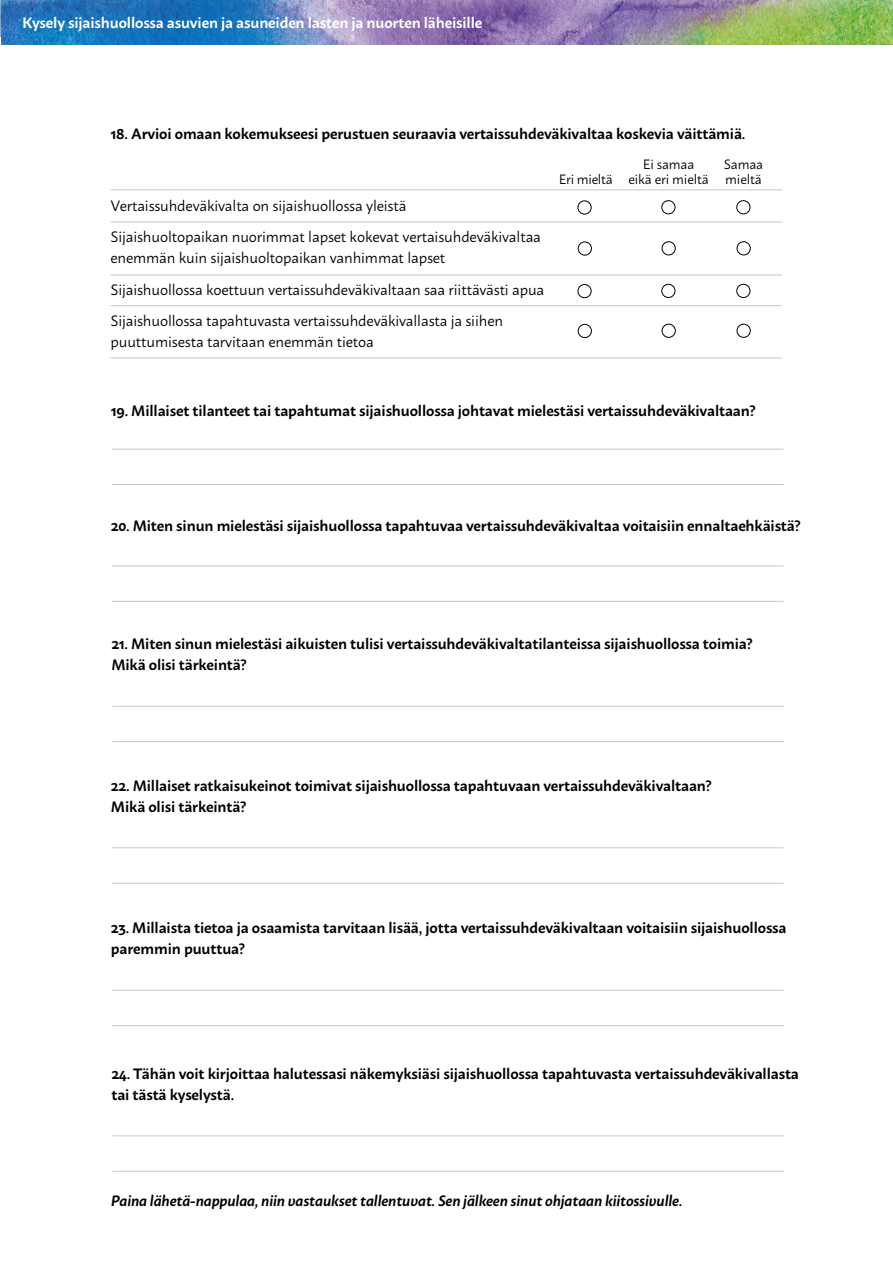
<style>
.page{position:relative;width:893px;height:1263px;background:#fff}
.page>*{position:absolute;margin:0;border:0;box-sizing:border-box;transform-origin:0 0}
.t1{font:600 15px/21px "Macho";letter-spacing:-.01em;color:#000}
.t2{font:15px/31.5px "Macho";letter-spacing:-.01em;color:#000}
.t3{font:italic 600 15px "Macho";letter-spacing:-.01em;color:#000}
.t4{font:600 15px "Macho";letter-spacing:-.01em;color:#fff}
.t5{font:13.5px/15px "Macho";letter-spacing:-.01em;color:#000;text-align:center}
</style>
<div class="page">
<hr style="left:111px;top:222px;width:671px;height:1px;background:#c6c6c6">
<hr style="left:111px;top:275px;width:671px;height:1px;background:#c6c6c6">
<hr style="left:111px;top:305px;width:671px;height:1px;background:#c6c6c6">
<hr style="left:111px;top:358px;width:671px;height:1px;background:#c6c6c6">
<hr style="left:111px;top:189px;width:671px;height:1px;background:#c6c6c6">
<div style="left:578px;top:200px;width:13px;height:14px;border:1px solid #000;border-radius:50%"></div>
<div style="left:578px;top:242px;width:14px;height:14px;border:1px solid #000;border-radius:50%"></div>
<div style="left:578px;top:284px;width:13px;height:14px;border:1px solid #000;border-radius:50%"></div>
<div style="left:578px;top:324px;width:14px;height:14px;border:1px solid #000;border-radius:50%"></div>
<div style="left:661px;top:200px;width:14px;height:14px;border:1px solid #000;border-radius:50%"></div>
<div style="left:662px;top:241px;width:14px;height:14px;border:1px solid #000;border-radius:50%"></div>
<div style="left:661px;top:284px;width:14px;height:14px;border:1px solid #000;border-radius:50%"></div>
<div style="left:662px;top:324px;width:14px;height:14px;border:1px solid #000;border-radius:50%"></div>
<div style="left:736px;top:200px;width:14px;height:14px;border:1px solid #000;border-radius:50%"></div>
<div style="left:737px;top:241px;width:14px;height:14px;border:1px solid #000;border-radius:50%"></div>
<div style="left:736px;top:284px;width:14px;height:14px;border:1px solid #000;border-radius:50%"></div>
<div style="left:737px;top:324px;width:14px;height:14px;border:1px solid #000;border-radius:50%"></div>
<hr style="left:112px;top:449px;width:671px;height:1px;background:#c6c6c6">
<hr style="left:112px;top:484px;width:671px;height:1px;background:#c6c6c6">
<hr style="left:112px;top:566px;width:671px;height:1px;background:#c6c6c6">
<hr style="left:112px;top:601px;width:671px;height:1px;background:#c6c6c6">
<hr style="left:112px;top:706px;width:672px;height:1px;background:#c6c6c6">
<hr style="left:112px;top:741px;width:672px;height:1px;background:#c6c6c6">
<hr style="left:112px;top:847px;width:672px;height:1px;background:#c6c6c6">
<hr style="left:112px;top:883px;width:672px;height:1px;background:#c6c6c6">
<img style="left:0;top:0;width:893px;height:45px">
<hr style="left:112px;top:990px;width:672px;height:1px;background:#c6c6c6">
<hr style="left:112px;top:1025px;width:672px;height:1px;background:#c6c6c6">
<hr style="left:112px;top:1135px;width:672px;height:1px;background:#c6c6c6">
<hr style="left:112px;top:1171px;width:672px;height:1px;background:#c6c6c6">
<p class="t4" style="left:22px;top:9px;width:461px">Kysely sijaishuollossa asuvien ja asuneiden lasten ja nuorten läheisille</p>
<p class="t1" style="left:111px;top:122px;width:636px">18. Arvioi omaan kokemukseesi perustuen seuraavia vertaissuhdeväkivaltaa koskevia väittämiä.</p>
<p class="t2" style="left:111px;top:188px;width:432px">Vertaissuhdeväkivalta on sijaishuollossa yleistä<br>Sijaishuoltopaikan nuorimmat lapset kokevat vertaisuhdeväkivaltaa</p>
<p class="t2" style="left:111px;top:241px;width:435px">enemmän kuin sijaishuoltopaikan vanhimmat lapset<br>Sijaishuollossa koettuun vertaissuhdeväkivaltaan saa riittävästi apua<br>Sijaishuollossa tapahtuvasta vertaissuhdeväkivallasta ja siihen</p>
<p class="t2" style="left:111px;top:325px;width:265px">puuttumisesta tarvitaan enemmän tietoa</p>
<p class="t5" style="left:559px;top:170px;width:56px">Eri mieltä</p>
<p class="t5" style="left:628px;top:155px;width:82px">Ei samaa<br>eikä eri mieltä</p>
<p class="t5" style="left:724px;top:155px;width:41px;text-align:left">Samaa mieltä</p>
<p class="t1" style="left:111px;top:399px;width:646px">19. Millaiset tilanteet tai tapahtumat sijaishuollossa johtavat mielestäsi vertaissuhdeväkivaltaan?</p>
<p class="t1" style="left:111px;top:514px;width:691px">20. Miten sinun mielestäsi sijaishuollossa tapahtuvaa vertaissuhdeväkivaltaa voitaisiin ennaltaehkäistä?</p>
<p class="t1" style="left:111px;top:631px;width:643px">21. Miten sinun mielestäsi aikuisten tulisi vertaissuhdeväkivaltatilanteissa sijaishuollossa toimia?<br>Mikä olisi tärkeintä?</p>
<p class="t1" style="left:111px;top:773px;width:602px">22. Millaiset ratkaisukeinot toimivat sijaishuollossa tapahtuvaan vertaissuhdeväkivaltaan?<br>Mikä olisi tärkeintä?</p>
<p class="t1" style="left:111px;top:915px;width:677px">23. Millaista tietoa ja osaamista tarvitaan lisää, jotta vertaissuhdeväkivaltaan voitaisiin sijaishuollossa paremmin puuttua?</p>
<p class="t1" style="left:111px;top:1061px;width:689px">24. Tähän voit kirjoittaa halutessasi näkemyksiäsi sijaishuollossa tapahtuvasta vertaissuhdeväkivallasta tai tästä kyselystä.</p>
<p class="t3" style="left:111px;top:1188px;width:573px">Paina lähetä-nappulaa, niin vastaukset tallentuvat. Sen jälkeen sinut ohjataan kiitossivulle.</p>
</div>
